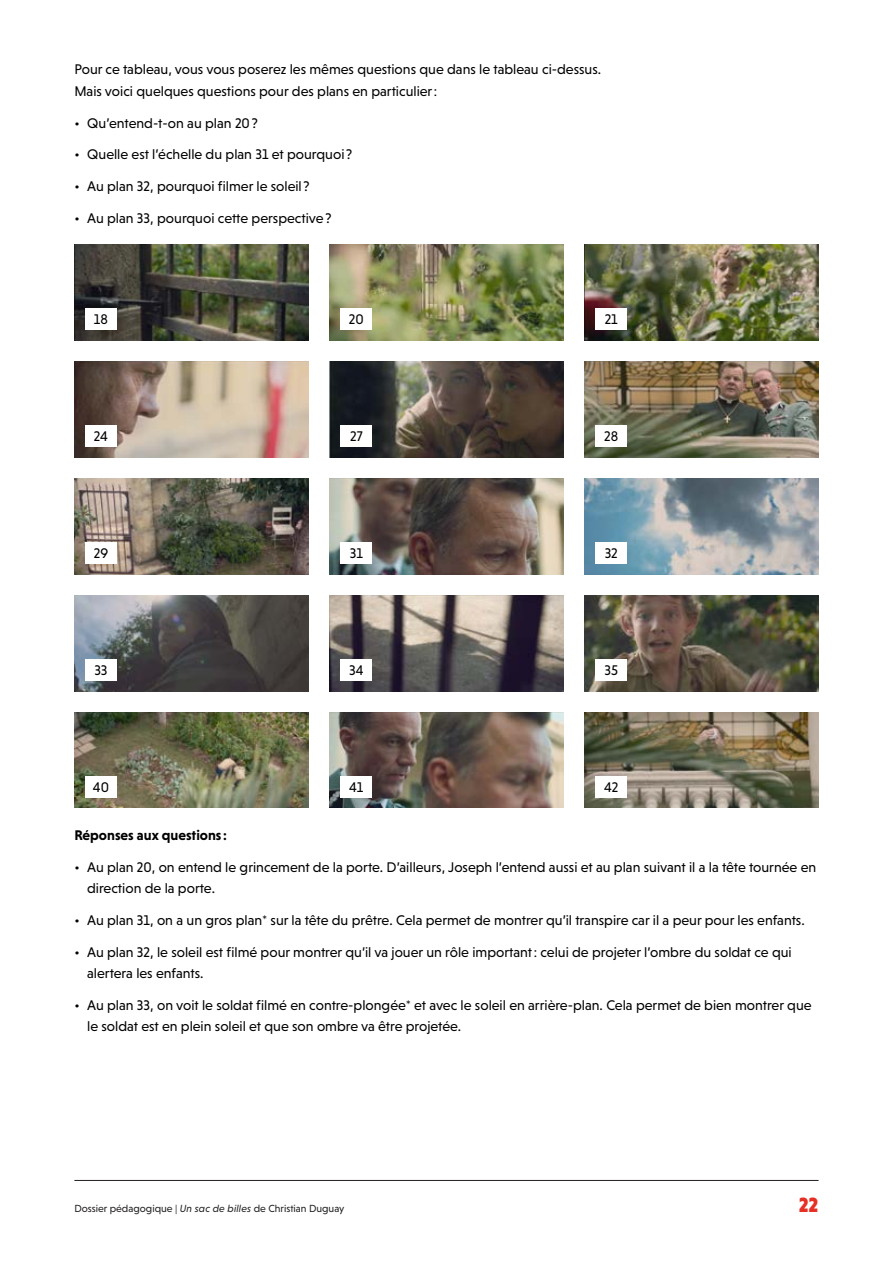
<style>
.page{position:relative;width:893px;height:1263px;background:#fff}
.page>*{position:absolute;margin:0;border:0;box-sizing:border-box;transform-origin:0 0}
.t1{font:900 21px "Niveau Grotesk";color:#e73025}
.t2{font:14.25px/21.3px "Niveau Grotesk";color:#000}
.t3{font:700 14.25px "Niveau Grotesk";color:#000}
.t4{font:10.5px "Niveau Grotesk";color:#231f20}
.s1{font-style:italic}
</style>
<div class="page">
<hr style="left:74px;top:1180px;width:745px;height:1px;background:#231f20">
<img style="left:74px;top:244px;width:234px;height:96px">
<img style="left:74px;top:361px;width:234px;height:96px">
<img style="left:74px;top:478px;width:234px;height:96px">
<img style="left:74px;top:595px;width:234px;height:96px">
<img style="left:74px;top:712px;width:234px;height:96px">
<img style="left:330px;top:244px;width:233px;height:96px">
<img style="left:330px;top:361px;width:233px;height:96px">
<img style="left:330px;top:478px;width:233px;height:96px">
<img style="left:330px;top:595px;width:233px;height:96px">
<img style="left:330px;top:712px;width:233px;height:96px">
<img style="left:585px;top:244px;width:234px;height:96px">
<img style="left:585px;top:361px;width:234px;height:96px">
<img style="left:585px;top:478px;width:234px;height:96px">
<img style="left:585px;top:595px;width:234px;height:96px">
<img style="left:585px;top:712px;width:234px;height:96px">
<div style="left:85px;top:308px;width:32px;height:22px;background:#fff"></div>
<div style="left:85px;top:425px;width:32px;height:21px;background:#fff"></div>
<div style="left:85px;top:542px;width:32px;height:21px;background:#fff"></div>
<div style="left:85px;top:659px;width:32px;height:21px;background:#fff"></div>
<div style="left:85px;top:776px;width:32px;height:21px;background:#fff"></div>
<div style="left:340px;top:308px;width:32px;height:22px;background:#fff"></div>
<div style="left:340px;top:425px;width:32px;height:21px;background:#fff"></div>
<div style="left:340px;top:542px;width:32px;height:21px;background:#fff"></div>
<div style="left:340px;top:659px;width:32px;height:21px;background:#fff"></div>
<div style="left:340px;top:776px;width:32px;height:21px;background:#fff"></div>
<div style="left:595px;top:308px;width:32px;height:22px;background:#fff"></div>
<div style="left:595px;top:425px;width:32px;height:21px;background:#fff"></div>
<div style="left:595px;top:542px;width:32px;height:21px;background:#fff"></div>
<div style="left:595px;top:659px;width:32px;height:21px;background:#fff"></div>
<div style="left:595px;top:776px;width:32px;height:21px;background:#fff"></div>
<p class="t2" style="left:74px;top:59px;width:528px">Pour ce tableau, vous vous poserez les mêmes questions que dans le tableau ci-dessus.<br>Mais voici quelques questions pour des plans en particulier:</p>
<p class="t2" style="left:74px;top:112px;width:185px">• Qu’entend-t-on au plan 20?</p>
<p class="t2" style="left:74px;top:144px;width:279px">• Quelle est l’échelle du plan 31 et pourquoi ?</p>
<p class="t2" style="left:74px;top:176px;width:237px">• Au plan 32, pourquoi filmer le soleil ?</p>
<p class="t2" style="left:74px;top:208px;width:259px">• Au plan 33, pourquoi cette perspective?</p>
<p class="t2" style="left:94px;top:309px;width:16px">18</p>
<p class="t2" style="left:349px;top:309px;width:16px">20</p>
<p class="t2" style="left:605px;top:309px;width:15px">21</p>
<p class="t2" style="left:94px;top:426px;width:16px">24</p>
<p class="t2" style="left:350px;top:426px;width:14px">27</p>
<p class="t2" style="left:604px;top:426px;width:16px">28</p>
<p class="t2" style="left:94px;top:543px;width:16px">29</p>
<p class="t2" style="left:350px;top:543px;width:15px">31</p>
<p class="t2" style="left:605px;top:543px;width:15px">32</p>
<p class="t2" style="left:94px;top:659px;width:15px">33</p>
<p class="t2" style="left:349px;top:659px;width:16px">34</p>
<p class="t2" style="left:604px;top:659px;width:15px">35</p>
<p class="t2" style="left:93px;top:776px;width:18px">40</p>
<p class="t2" style="left:349px;top:776px;width:16px">41</p>
<p class="t2" style="left:604px;top:776px;width:16px">42</p>
<p class="t3" style="left:74px;top:827px;width:154px">Réponses aux questions:</p>
<p class="t2" style="left:87px;top:856px;width:731px;text-indent:-13px">• Au plan 20, on entend le grincement de la porte. D’ailleurs, Joseph l’entend aussi et au plan suivant il a la tête tournée en direction de la porte.</p>
<p class="t2" style="left:74px;top:909px;width:732px">• Au plan 31, on a un gros plan* sur la tête du prêtre. Cela permet de montrer qu’il transpire car il a peur pour les enfants.</p>
<p class="t2" style="left:87px;top:941px;width:706px;text-indent:-13px">• Au plan 32, le soleil est filmé pour montrer qu’il va jouer un rôle important: celui de projeter l’ombre du soldat ce qui alertera les enfants.</p>
<p class="t2" style="left:87px;top:994px;width:726px;text-indent:-13px">• Au plan 33, on voit le soldat filmé en contre-plongée* et avec le soleil en arrière-plan. Cela permet de bien montrer que le soldat est en plein soleil et que son ombre va être projetée.</p>
<p class="t4" style="left:74px;top:1202px;width:272px">Dossier pédagogique | <span class="s1">Un sac de billes</span> de Christian Duguay</p>
<h1 class="t1" style="left:799px;top:1192px;width:21px">22</h1>
</div>
